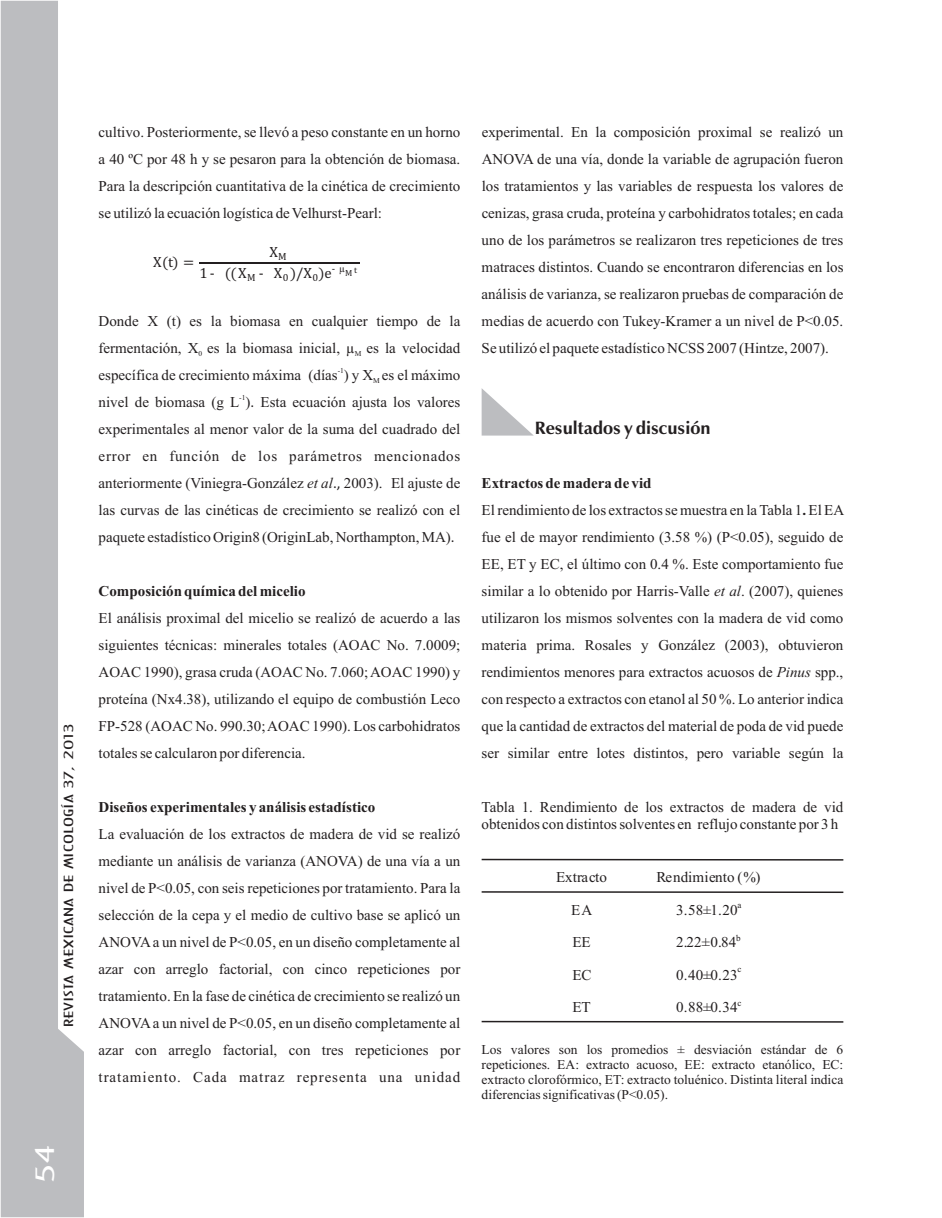
<style>
.page{position:relative;width:942px;height:1218px;background:#fff}
.page>*{position:absolute;margin:0;border:0;box-sizing:border-box;transform-origin:0 0}
.t1{font:24px "Architecture Plain";color:#fff;scale:2 1}
.t2{font:700 18px "Zapf Humanist 601 BT";color:#231f20}
.t3{font:15px/27px "Times New Roman";color:#231f20;text-align:justify}
.t4{font:700 15px "Times New Roman";color:#231f20}
.t5{font:15px "Calibri";color:#231f20}
.t6{font:14.85px/20.9px "Cambria Math";color:#231f20;text-align:center}
.t7{font:13.5px/15px "Times New Roman";color:#231f20;text-align:justify}
.t8{font:12px "Architecture Plain";color:#231f20;scale:2 1}
.t9{font:9px "Times New Roman";color:#231f20}
.t10{font:7.5px "Times New Roman";color:#231f20}
.s1{font-size:8.85px}
.s2{font-style:italic}
.s3{font-family:"Calibri"}
.s4{font-weight:700}
</style>
<div class="page">
<svg style="left:1px;top:1px;width:83px;height:1216px;fill:#bcbdc0"></svg>
<hr style="left:481px;top:891px;width:362px;height:2px;background:#231f20">
<hr style="left:481px;top:858px;width:362px;height:2px;background:#231f20">
<hr style="left:481px;top:1020px;width:362px;height:2px;background:#231f20">
<svg style="left:481px;top:388px;width:52px;height:47px"></svg>
<hr style="left:199px;top:263px;width:161px;height:1px;background:#231f20">
<p class="t8" style="left:63px;top:1027px;width:153px;rotate:-90deg">REVISTA MEXICANA DE MICOLOGÍA 37, 2013</p>
<h1 class="t1" style="left:34px;top:1183px;width:20px;rotate:-90deg">54</h1>
<p class="t3" style="left:99px;top:120px;width:363px">cultivo. Posteriormente, se llevó a peso constante en un horno a 40 ºC por 48 h y se pesaron para la obtención de biomasa.<br>Para la descripción cuantitativa de la cinética de crecimiento se utilizó la ecuación logística de Velhurst-Pearl:</p>
<p class="t6" style="left:153px;top:253px;width:42px">X(t) =</p>
<p class="t6" style="left:199px;top:242px;width:159px">X<sub>M<br></sub>1- ((X<sub>M</sub> - X<sub>0</sub> )/X<sub>0</sub>)e<sup>-</sup> <sup>µ</sup><span class="s1">M </span><sup>t</sup></p>
<p class="t3" style="left:99px;top:309px;width:363px">Donde X (t) es la biomasa en cualquier tiempo de la fermentación, X es la biomasa inicial, µ es la velocidad</p>
<p class="t10" style="left:198px;top:351px;width:5px">0</p>
<p class="t10" style="left:355px;top:351px;width:8px">M</p>
<p class="t10" style="left:337px;top:367px;width:8px">-1</p>
<p class="t3" style="left:99px;top:363px;width:363px">específica de crecimiento máxima (días ) y X<sub>M</sub> es el máximo</p>
<p class="t10" style="left:239px;top:394px;width:8px">-1</p>
<p class="t3" style="left:99px;top:390px;width:363px">nivel de biomasa (g L ) Esta ecuación ajusta los valores experimentales al menor valor de la suma del cuadrado del error en función de los parámetros mencionados anteriormente (Viniegra-González <span class="s2">et al</span><span class="s3">.,</span> 2003). El ajuste de las curvas de las cinéticas de crecimiento se realizó con el paquete estadístico Origin8 (OriginLab, Northampton, MA)<span class="s3">.</span></p>
<p class="t5" style="left:250px;top:396px;width:5px">.</p>
<p class="t4" style="left:99px;top:586px;width:208px">Composición química del micelio</p>
<p class="t3" style="left:99px;top:606px;width:363px">El análisis proximal del micelio se realizó de acuerdo a las siguientes técnicas: minerales totales (AOAC No. 7.0009; AOAC 1990), grasa cruda (AOAC No. 7.060; AOAC 1990) y proteína (Nx4.38), utilizando el equipo de combustión Leco FP-528 (AOAC No. 990.30; AOAC 1990). Los carbohidratos totales se calcularon por diferencia.</p>
<p class="t4" style="left:99px;top:802px;width:278px">Diseños experimentales y análisis estadístico</p>
<p class="t3" style="left:99px;top:822px;width:363px">La evaluación de los extractos de madera de vid se realizó mediante un análisis de varianza (ANOVA) de una vía a un nivel de P&lt;0.05, con seis repeticiones por tratamiento. Para la selección de la cepa y el medio de cultivo base se aplicó un ANOVAa un nivel de P&lt;0.05, en un diseño completamente al azar con arreglo factorial, con cinco repeticiones por tratamiento. En la fase de cinética de crecimiento se realizó un ANOVAa un nivel de P&lt;0.05, en un diseño completamente al azar con arreglo factorial, con tres repeticiones por tratamiento. Cada matraz representa una unidad</p>
<p class="t3" style="left:481px;top:120px;width:363px">experimental. En la composición proximal se realizó un ANOVA de una vía, donde la variable de agrupación fueron los tratamientos y las variables de respuesta los valores de cenizas, grasa cruda, proteína y carbohidratos totales; en cada uno de los parámetros se realizaron tres repeticiones de tres matraces distintos. Cuando se encontraron diferencias en los análisis de varianza, se realizaron pruebas de comparación de medias de acuerdo con Tukey-Kramer a un nivel de P&lt;0.05.<br>Se utilizó el paquete estadístico NCSS 2007 (Hintze, 2007).</p>
<p class="t2" style="left:534px;top:420px;width:177px">Resultados y discusión</p>
<p class="t3" style="left:481px;top:471px;width:364px;text-align:left"><span class="s4">Extractos de madera de vid<br></span>El rendimiento de los extractos se muestra en la Tabla 1<span class="s4">.</span> El EA fue el de mayor rendimiento (3.58 %) (P&lt;0.05), seguido de EE, ET y EC, el último con 0.4 %. Este comportamiento fue similar a lo obtenido por Harris-Valle <span class="s2">et al</span>. (2007), quienes utilizaron los mismos solventes con la madera de vid como materia prima. Rosales y González (2003), obtuvieron rendimientos menores para extractos acuosos de <span class="s2">Pinus</span> spp., con respecto a extractos con etanol al 50 %. Lo anterior indica que la cantidad de extractos del material de poda de vid puede ser similar entre lotes distintos, pero variable según la</p>
<p class="t3" style="left:481px;top:800px;width:363px;line-height:16.6px">Tabla 1. Rendimiento de los extractos de madera de vid obtenidos con distintos solventes en reflujo constante por 3 h</p>
<p class="t3" style="left:556px;top:865px;width:52px">Extracto</p>
<p class="t3" style="left:656px;top:865px;width:105px">Rendimiento (%)</p>
<p class="t3" style="left:571px;top:898px;width:23px">EA</p>
<p class="t3" style="left:676px;top:898px;width:63px">3.58±1.20</p>
<p class="t9" style="left:737px;top:901px;width:6px">a</p>
<p class="t3" style="left:572px;top:929px;width:20px">EE</p>
<p class="t3" style="left:676px;top:929px;width:66px">2.22±0.84<sup>b</sup></p>
<p class="t3" style="left:572px;top:963px;width:21px">EC</p>
<p class="t3" style="left:676px;top:963px;width:63px">0.40±0.23</p>
<p class="t9" style="left:737px;top:966px;width:6px">c</p>
<p class="t3" style="left:572px;top:994px;width:20px">ET</p>
<p class="t3" style="left:676px;top:994px;width:67px">0.88±0.34<sup>c</sup></p>
<p class="t7" style="left:481px;top:1043px;width:363px">Los valores son los promedios ± desviación estándar de 6 repeticiones. EA: extracto acuoso, EE: extracto etanólico, EC: extracto clorofórmico, ET: extracto toluénico. Distinta literal indica diferencias significativas (P&lt;0.05).</p>
</div>
